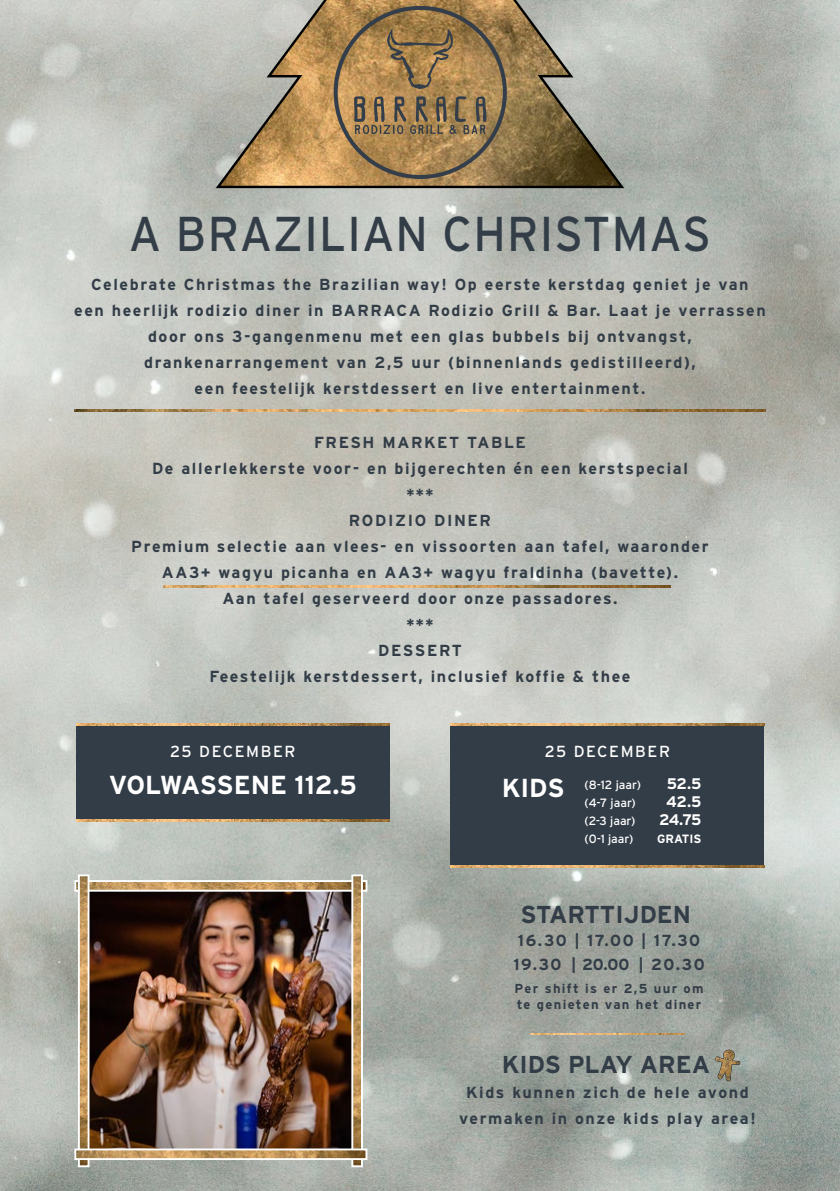
<style>
.page{position:relative;width:840px;height:1191px;background:#fff}
.page>*{position:absolute;margin:0;border:0;box-sizing:border-box;transform-origin:0 0}
.t1{font:48.8px "Interstate";letter-spacing:.025em;color:#333d47;scale:.93 1}
.t2{font:700 26px "Interstate";color:#fff}
.t3{font:700 24.4px "Interstate";color:#333d47}
.t4{font:700 16px/26px "Interstate";letter-spacing:.1em;color:#333d47;text-align:center}
.t5{font:16px "Interstate";letter-spacing:.1em;color:#fff}
.t6{font:700 15.4px "Interstate";letter-spacing:-.04em;color:#fff}
.t7{font:700 13px/16px "Interstate";letter-spacing:.1em;color:#333d47}
.t8{font:12px "Interstate";color:#fff}
.t9{font:700 12px "Interstate";color:#fff}
</style>
<div class="page">
<img style="left:0;top:0;width:839px;height:1191px">
<div style="left:450px;top:726px;width:313px;height:141px;background:#333d47"></div>
<img style="left:450px;top:723px;width:313px;height:3px">
<img style="left:450px;top:865px;width:313px;height:2px">
<img style="left:89px;top:891px;width:262px;height:257px">
<img style="left:77px;top:883px;width:287px;height:5px">
<div style="left:74px;top:880px;width:293px;height:11px;border:2px solid #fff"></div>
<img style="left:354px;top:877px;width:6px;height:287px">
<div style="left:351px;top:874px;width:12px;height:293px;border:2px solid #fff"></div>
<img style="left:81px;top:877px;width:5px;height:287px">
<div style="left:78px;top:874px;width:11px;height:293px;border:2px solid #fff"></div>
<img style="left:77px;top:1151px;width:287px;height:6px">
<div style="left:74px;top:1148px;width:293px;height:12px;border:2px solid #fff"></div>
<svg style="left:215px;top:0;width:411px;height:190px;background:#a69170"></svg>
<svg style="left:386px;top:6px;width:67px;height:84px;background:#98794c"></svg>
<svg style="left:354px;top:96px;width:132px;height:38px;background:#8c7552"></svg>
<img style="left:75px;top:409px;width:690px;height:2px">
<div style="left:76px;top:726px;width:313px;height:95px;background:#333d47"></div>
<img style="left:76px;top:723px;width:313px;height:3px">
<img style="left:76px;top:819px;width:313px;height:2px">
<img style="left:530px;top:1033px;width:154px;height:2px">
<img style="left:163px;top:585px;width:507px;height:2px">
<svg style="left:715px;top:1049px;width:24px;height:32px"></svg>
<h1 class="t1" style="left:129px;top:207px;width:627px">A BRAZILIAN CHRISTMAS</h1>
<p class="t4" style="left:74px;top:271px;width:692px">Celebrate Christmas the Brazilian way! Op eerste kerstdag geniet je van<br>een heerlijk rodizio diner in BARRACA Rodizio Grill &amp; Bar. Laat je verrassen door ons 3-gangenmenu met een glas bubbels bij ontvangst, drankenarrangement van 2,5 uur (binnenlands gedistilleerd),<br>een feestelijk kerstdessert en live entertainment.</p>
<p class="t4" style="left:131px;top:429px;width:578px">FRESH MARKET TABLE<br>De allerlekkerste voor- en bijgerechten én een kerstspecial<br>***<br>RODIZIO DINER<br>Premium selectie aan vlees- en vissoorten aan tafel, waaronder<br>AA3+ wagyu picanha en AA3+ wagyu fraldinha (bavette).<br>Aan tafel geserveerd door onze passadores.<br>***<br>DESSERT<br>Feestelijk kerstdessert, inclusief koffie &amp; thee</p>
<p class="t5" style="left:170px;top:742px;width:127px">25 DECEMBER</p>
<p class="t5" style="left:544px;top:742px;width:127px">25 DECEMBER</p>
<h2 class="t2" style="left:109px;top:770px;width:249px">VOLWASSENE 112.5</h2>
<h2 class="t2" style="left:501px;top:773px;width:64px">KIDS</h2>
<p class="t8" style="left:584px;top:777px;width:58px">(8-12 jaar)</p>
<p class="t6" style="left:666px;top:774px;width:36px">52.5</p>
<p class="t8" style="left:584px;top:795px;width:53px">(4-7 jaar)</p>
<p class="t6" style="left:665px;top:792px;width:37px">42.5</p>
<p class="t8" style="left:584px;top:813px;width:52px">(2-3 jaar)</p>
<p class="t6" style="left:658px;top:810px;width:44px">24.75</p>
<p class="t8" style="left:584px;top:831px;width:50px">(0-1 jaar)</p>
<p class="t9" style="left:657px;top:831px;width:46px">GRATIS</p>
<h3 class="t3" style="left:520px;top:900px;width:172px">STARTTIJDEN</h3>
<p class="t4" style="left:513px;top:928px;width:192px;line-height:23.4px;text-align:left">16.30 | 17.00 | 17.30<br>19.30 | 20.00 | 20.30</p>
<p class="t7" style="left:514px;top:980px;width:190px">Per shift is er 2,5 uur om te genieten van het diner</p>
<h3 class="t3" style="left:501px;top:1051px;width:210px">KIDS PLAY AREA</h3>
<p class="t4" style="left:459px;top:1079px;width:298px">Kids kunnen zich de hele avond vermaken in onze kids play area!</p>
</div>
